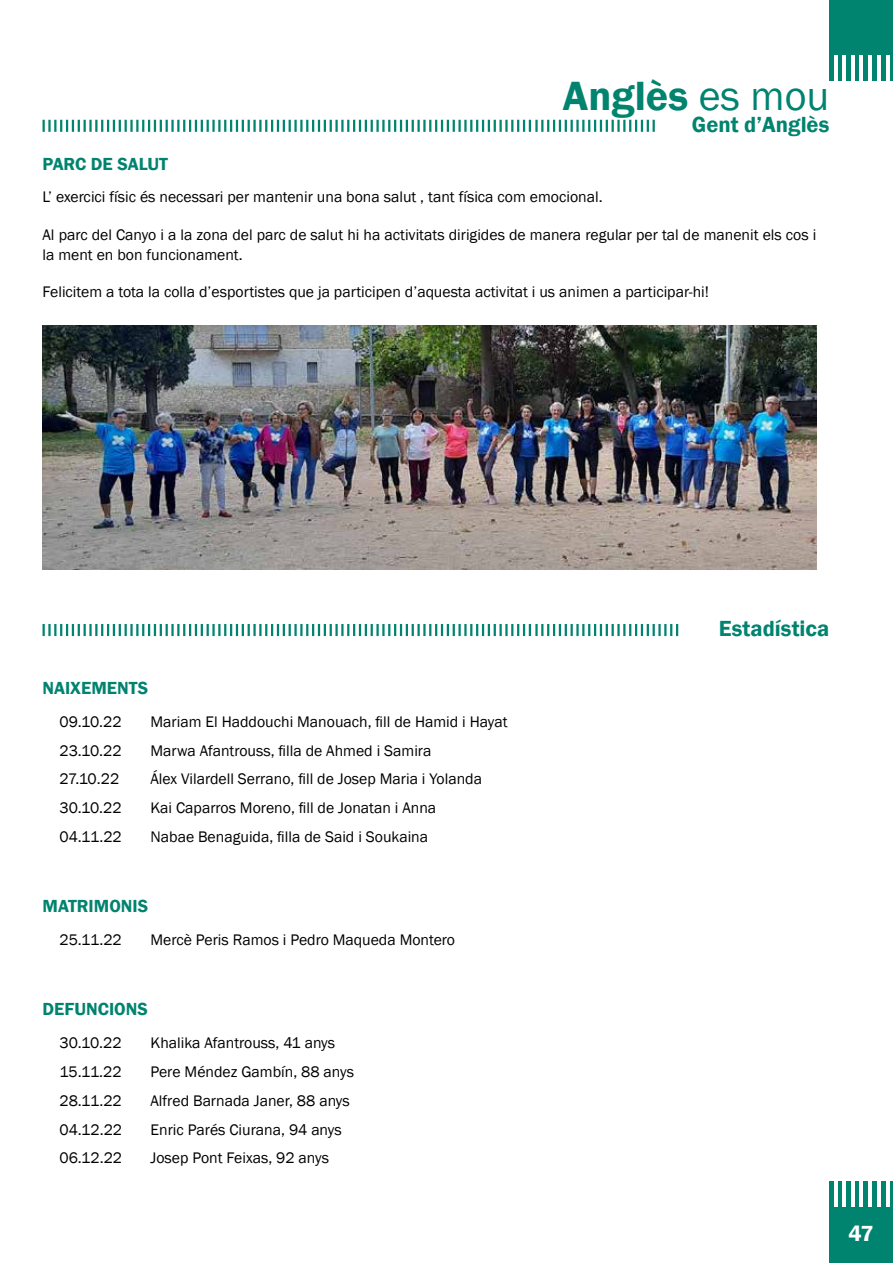
<style>
.page{position:relative;width:893px;height:1263px;background:#fff}
.page>*{position:absolute;margin:0;border:0;box-sizing:border-box;transform-origin:0 0}
.t1{font:600 42px "Franklin Gothic";color:#00836f}
.t2{font:600 22.5px "Franklin Gothic";color:#00836f}
.t3{font:600 22.5px "Franklin Gothic";color:#fff}
.t4{font:600 18px "Franklin Gothic";color:#00836f}
.t5{font:15.75px/20.2px "Franklin Gothic";color:#000}
.s1{font-weight:400}
</style>
<div class="page">
<div style="left:829px;top:1181px;width:64px;height:82px;background:#00836f"></div>
<hr style="left:834px;top:1181px;width:4px;height:26px;background:#fff">
<hr style="left:842px;top:1181px;width:4px;height:26px;background:#fff">
<hr style="left:851px;top:1181px;width:4px;height:26px;background:#fff">
<hr style="left:859px;top:1181px;width:4px;height:26px;background:#fff">
<hr style="left:868px;top:1181px;width:4px;height:26px;background:#fff">
<hr style="left:877px;top:1181px;width:4px;height:26px;background:#fff">
<hr style="left:886px;top:1181px;width:4px;height:26px;background:#fff">
<div style="left:829px;top:0;width:64px;height:81px;background:#00836f"></div>
<hr style="left:834px;top:55px;width:4px;height:26px;background:#fff">
<hr style="left:842px;top:55px;width:4px;height:26px;background:#fff">
<hr style="left:851px;top:55px;width:4px;height:26px;background:#fff">
<hr style="left:859px;top:55px;width:4px;height:26px;background:#fff">
<hr style="left:868px;top:55px;width:4px;height:26px;background:#fff">
<hr style="left:877px;top:55px;width:4px;height:26px;background:#fff">
<hr style="left:886px;top:55px;width:4px;height:26px;background:#fff">
<svg style="left:43px;top:120px;width:612px;height:12px"></svg>
<img style="left:43px;top:325px;width:773px;height:245px">
<svg style="left:43px;top:624px;width:635px;height:12px"></svg>
<h1 class="t1" style="left:563px;top:70px;width:268px">Anglès <span class="s1">es mou</span></h1>
<h2 class="t2" style="left:692px;top:110px;width:139px">Gent d’Anglès</h2>
<p class="t4" style="left:43px;top:153px;width:127px">PARC DE SALUT</p>
<p class="t5" style="left:43px;top:187px;width:562px">L’ exercici físic és necessari per mantenir una bona salut , tant física com emocional.</p>
<p class="t5" style="left:43px;top:225px;width:775px">Al parc del Canyo i a la zona del parc de salut hi ha activitats dirigides de manera regular per tal de manenit els cos i la ment en bon funcionament.</p>
<p class="t5" style="left:43px;top:282px;width:668px">Felicitem a tota la colla d’esportistes que ja participen d’aquesta activitat i us animen a participar-hi!</p>
<p class="t4" style="left:43px;top:677px;width:107px">NAIXEMENTS</p>
<p class="t5" style="left:60px;top:712px;width:64px">09.10.22</p>
<p class="t5" style="left:151px;top:712px;width:359px">Mariam El Haddouchi Manouach, fill de Hamid i Hayat</p>
<p class="t5" style="left:60px;top:740px;width:64px">23.10.22</p>
<p class="t5" style="left:151px;top:740px;width:282px">Marwa Afantrouss, filla de Ahmed i Samira</p>
<p class="t5" style="left:60px;top:769px;width:61px">27.10.22</p>
<p class="t5" style="left:151px;top:769px;width:333px">Álex Vilardell Serrano, fill de Josep Maria i Yolanda</p>
<p class="t5" style="left:60px;top:798px;width:64px">30.10.22</p>
<p class="t5" style="left:151px;top:798px;width:287px">Kai Caparros Moreno, fill de Jonatan i Anna</p>
<p class="t5" style="left:60px;top:827px;width:64px">04.11.22</p>
<p class="t5" style="left:151px;top:827px;width:279px">Nabae Benaguida, filla de Said i Soukaina</p>
<p class="t4" style="left:43px;top:895px;width:107px">MATRIMONIS</p>
<p class="t5" style="left:60px;top:930px;width:64px">25.11.22</p>
<p class="t5" style="left:151px;top:930px;width:306px">Mercè Peris Ramos i Pedro Maqueda Montero</p>
<p class="t4" style="left:43px;top:998px;width:107px">DEFUNCIONS</p>
<p class="t5" style="left:60px;top:1033px;width:64px">30.10.22</p>
<p class="t5" style="left:151px;top:1033px;width:186px">Khalika Afantrouss, 41 anys</p>
<p class="t5" style="left:60px;top:1062px;width:64px">15.11.22</p>
<p class="t5" style="left:151px;top:1062px;width:205px">Pere Méndez Gambín, 88 anys</p>
<p class="t5" style="left:60px;top:1091px;width:64px">28.11.22</p>
<p class="t5" style="left:151px;top:1091px;width:201px">Alfred Barnada Janer, 88 anys</p>
<p class="t5" style="left:60px;top:1120px;width:64px">04.12.22</p>
<p class="t5" style="left:151px;top:1120px;width:193px">Enric Parés Ciurana, 94 anys</p>
<p class="t5" style="left:60px;top:1148px;width:64px">06.12.22</p>
<p class="t5" style="left:151px;top:1148px;width:180px">Josep Pont Feixas, 92 anys</p>
<h2 class="t2" style="left:719px;top:615px;width:112px">Estadística</h2>
<h2 class="t3" style="left:848px;top:1220px;width:27px">47</h2>
</div>
